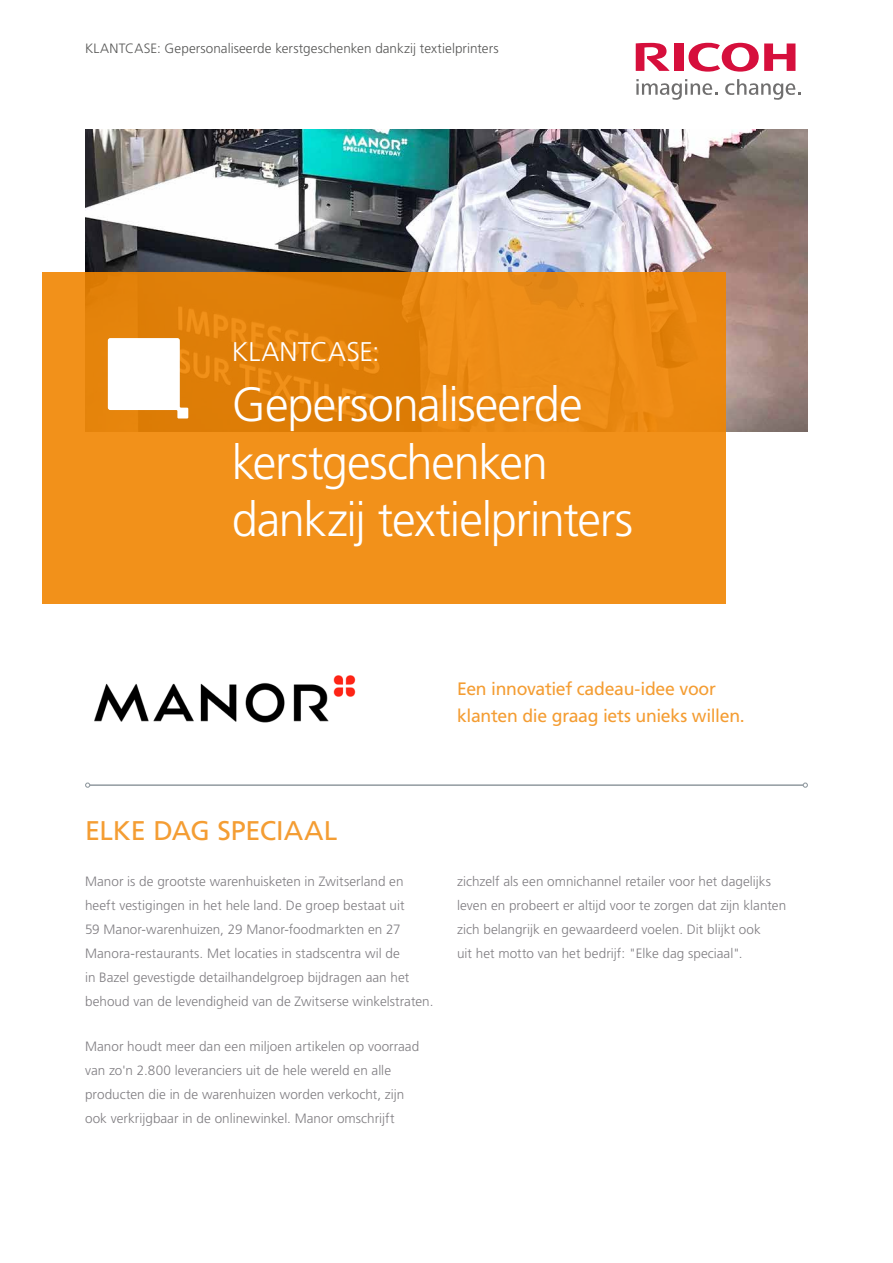
<style>
.page{position:relative;width:893px;height:1263px;background:#fff}
.page>*{position:absolute;margin:0;border:0;box-sizing:border-box;transform-origin:0 0}
.t1{font:300 48px/57.6px "Frutiger LT Std";letter-spacing:-.025em;color:#fff}
.t2{font:27px "Frutiger LT Std";letter-spacing:-.005em;color:#f49d33}
.t3{font:300 27px "Frutiger LT Std";letter-spacing:.005em;color:#fff}
.t4{font:18px/27px "Frutiger LT Std";letter-spacing:-.015em;color:#f49d33}
.t5{font:300 13.5px/24px "Frutiger LT Std";color:#807e82}
.t6{font:300 13.5px "Frutiger LT Std";letter-spacing:.005em;color:#575756}
</style>
<div class="page">
<img style="left:85px;top:130px;width:723px;height:301px">
<svg style="left:43px;top:272px;width:682px;height:332px;background:#ec8b15"></svg>
<img style="left:94px;top:675px;width:262px;height:48px">
<hr style="left:90px;top:784px;width:713px;height:2px;background:#919aa0">
<svg style="left:85px;top:782px;width:5px;height:6px"></svg>
<svg style="left:803px;top:782px;width:5px;height:6px"></svg>
<svg style="left:108px;top:338px;width:80px;height:80px"></svg>
<svg style="left:688px;top:43px;width:107px;height:29px"></svg>
<div style="left:674px;top:44px;width:9px;height:27px;background:#d60f3c"></div>
<svg style="left:636px;top:43px;width:34px;height:28px"></svg>
<svg style="left:636px;top:79px;width:81px;height:21px"></svg>
<svg style="left:725px;top:79px;width:75px;height:21px"></svg>
<p class="t6" style="left:85px;top:40px;width:415px">KLANTCASE: Gepersonaliseerde kerstgeschenken dankzij textielprinters</p>
<h2 class="t3" style="left:232px;top:336px;width:149px">KLANTCASE:</h2>
<h1 class="t1" style="left:232px;top:376px;width:403px">Gepersonaliseerde kerstgeschenken dankzij textielprinters</h1>
<h3 class="t4" style="left:457px;top:675px;width:289px">Een innovatief cadeau-idee voor klanten die graag iets unieks willen.</h3>
<h2 class="t2" style="left:85px;top:815px;width:254px">ELKE DAG SPECIAAL</h2>
<p class="t5" style="left:85px;top:870px;width:350px">Manor is de grootste warenhuisketen in Zwitserland en heeft vestigingen in het hele land. De groep bestaat uit<br>59 Manor-warenhuizen, 29 Manor-foodmarkten en 27<br>Manora-restaurants. Met locaties in stadscentra wil de<br>in Bazel gevestigde detailhandelgroep bijdragen aan het behoud van de levendigheid van de Zwitserse winkelstraten.</p>
<p class="t5" style="left:85px;top:1035px;width:336px">Manor houdt meer dan een miljoen artikelen op voorraad van zo'n 2.800 leveranciers uit de hele wereld en alle producten die in de warenhuizen worden verkocht, zijn ook verkrijgbaar in de onlinewinkel. Manor omschrijft</p>
<p class="t5" style="left:457px;top:870px;width:331px">zichzelf als een omnichannel retailer voor het dagelijks leven en probeert er altijd voor te zorgen dat zijn klanten zich belangrijk en gewaardeerd voelen. Dit blijkt ook<br>uit het motto van het bedrijf: "Elke dag speciaal".</p>
</div>
